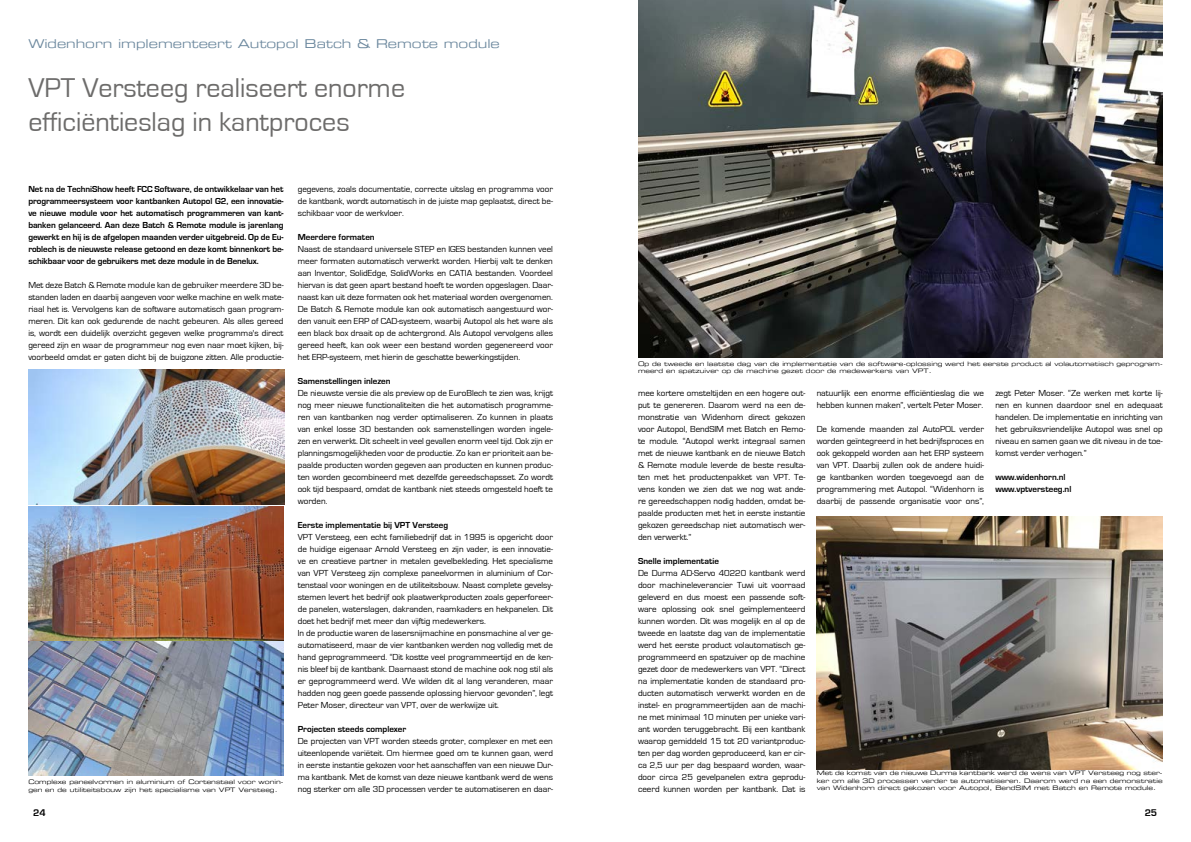
<style>
.page{position:relative;width:1191px;height:842px;background:#fff}
.page>*{position:absolute;margin:0;border:0;box-sizing:border-box;transform-origin:0 0}
.t1{font:28px/33.6px "Eurostile";color:#6d6c6b}
.t2{font:12px "Eurostile Extended Two";color:#6c889e}
.t3{font:700 10px "Eurostile";color:#000}
.t4{font:9px/12px "Eurostile";color:#000;text-align:justify}
.t5{font:700 9px/12px "Eurostile";color:#000;text-align:justify}
.t6{font:6px/7.2px "Eurostile Extended Two";color:#000}
</style>
<div class="page">
<img style="left:28px;top:506px;width:255px;height:270px">
<img style="left:28px;top:370px;width:256px;height:134px">
<img style="left:638px;top:0;width:524px;height:357px">
<img style="left:816px;top:517px;width:346px;height:252px">
<h2 class="t2" style="left:28px;top:35px;width:473px">Widenhorn implementeert Autopol Batch &amp; Remote module</h2>
<h1 class="t1" style="left:28px;top:72px;width:378px">VPT Versteeg realiseert enorme efficiëntieslag in kantproces</h1>
<p class="t5" style="left:28px;top:183px;width:257px">Net na de TechniShow heeft FCC Software, de ontwikkelaar van het programmeersysteem voor kantbanken Autopol G2, een innovatie&shy;ve nieuwe module voor het automatisch programmeren van kant&shy;banken gelanceerd. Aan deze Batch &amp; Remote module is jarenlang gewerkt en hij is de afgelopen maanden verder uitgebreid. Op de Eu&shy;roblech is de nieuwste release getoond en deze komt binnenkort be&shy;schikbaar voor de gebruikers met deze module in de Benelux.</p>
<p class="t4" style="left:28px;top:279px;width:257px">Met deze Batch &amp; Remote module kan de gebruiker meerdere 3D be&shy;standen laden en daarbij aangeven voor welke machine en welk mate&shy;riaal het is. Vervolgens kan de software automatisch gaan program&shy;meren. Dit kan ook gedurende de nacht gebeuren. Als alles gereed is, wordt een duidelijk overzicht gegeven welke programma's direct gereed zijn en waar de programmeur nog even naar moet kijken, bij&shy;voorbeeld omdat er gaten dicht bij de buigzone zitten. Alle productie-</p>
<p class="t6" style="left:28px;top:778px;width:257px">Complexe paneelvormen in aluminium of Cortenstaal voor wonin&shy;gen en de utiliteitsbouw zijn het specialisme van VPT Versteeg.</p>
<p class="t4" style="left:298px;top:183px;width:257px">gegevens, zoals documentatie, correcte uitslag en programma voor de kantbank, wordt automatisch in de juiste map geplaatst, direct be&shy;schikbaar voor de werkvloer.</p>
<p class="t5" style="left:298px;top:231px;width:78px">Meerdere formaten</p>
<p class="t4" style="left:298px;top:243px;width:257px">Naast de standaard universele STEP en IGES bestanden kunnen veel meer formaten automatisch verwerkt worden. Hierbij valt te denken aan Inventor, SolidEdge, SolidWorks en CATIA bestanden. Voordeel hiervan is dat geen apart bestand hoeft te worden opgeslagen. Daar&shy;naast kan uit deze formaten ook het materiaal worden overgenomen.<br>De Batch &amp; Remote module kan ook automatisch aangestuurd wor&shy;den vanuit een ERP of CAD-systeem, waarbij Autopol als het ware als een black box draait op de achtergrond. Als Autopol vervolgens alles gereed heeft, kan ook weer een bestand worden gegenereerd voor het ERP-systeem, met hierin de geschatte bewerkingstijden.</p>
<p class="t5" style="left:298px;top:375px;width:94px">Samenstellingen inlezen</p>
<p class="t4" style="left:298px;top:387px;width:257px">De nieuwste versie die als preview op de EuroBlech te zien was, krijgt nog meer nieuwe functionaliteiten die het automatisch programme&shy;ren van kantbanken nog verder optimaliseren. Zo kunnen in plaats van enkel losse 3D bestanden ook samenstellingen worden ingele&shy;zen en verwerkt. Dit scheelt in veel gevallen enorm veel tijd. Ook zijn er planningsmogelijkheden voor de productie. Zo kan er prioriteit aan be&shy;paalde producten worden gegeven aan producten en kunnen produc&shy;ten worden gecombineerd met dezelfde gereedschapsset. Zo wordt ook tijd bespaard, omdat de kantbank niet steeds omgesteld hoeft te worden.</p>
<p class="t5" style="left:298px;top:519px;width:152px">Eerste implementatie bij VPT Versteeg</p>
<p class="t4" style="left:298px;top:531px;width:257px;text-align:left">VPT Versteeg, een echt familiebedrijf dat in 1995 is opgericht door de huidige eigenaar Arnold Versteeg en zijn vader, is een innovatie&shy;ve en creatieve partner in metalen gevelbekleding. Het specialisme van VPT Versteeg zijn complexe paneelvormen in aluminium of Cor&shy;tenstaal voor woningen en de utiliteitsbouw. Naast complete gevelsy&shy;stemen levert het bedrijf ook plaatwerkproducten zoals geperforeer&shy;de panelen, waterslagen, dakranden, raamkaders en hekpanelen. Dit doet het bedrijf met meer dan vijftig medewerkers.<br>In de productie waren de lasersnijmachine en ponsmachine al ver ge&shy;automatiseerd, maar de vier kantbanken werden nog volledig met de hand geprogrammeerd. “Dit kostte veel programmeertijd en de ken&shy;nis bleef bij de kantbank. Daarnaast stond de machine ook nog stil als er geprogrammeerd werd. We wilden dit al lang veranderen, maar hadden nog geen goede passende oplossing hiervoor gevonden”, legt Peter Moser, directeur van VPT, over de werkwijze uit.</p>
<p class="t5" style="left:298px;top:723px;width:110px">Projecten steeds complexer</p>
<p class="t4" style="left:298px;top:735px;width:257px">De projecten van VPT worden steeds groter, complexer en met een uiteenlopende variëteit. Om hiermee goed om te kunnen gaan, werd in eerste instantie gekozen voor het aanschaffen van een nieuwe Dur&shy;ma kantbank. Met de komst van deze nieuwe kantbank werd de wens nog sterker om alle 3D processen verder te automatiseren en daar-</p>
<p class="t6" style="left:638px;top:360px;width:526px">Op de tweede en laatste dag van de implementatie van de software-oplossing werd het eerste product al volautomatisch geprogram&shy;meerd en spatzuiver op de machine gezet door de medewerkers van VPT.</p>
<p class="t4" style="left:638px;top:387px;width:169px">mee kortere omsteltijden en een hogere out&shy;put te genereren. Daarom werd na een de&shy;monstratie van Widenhorn direct gekozen voor Autopol, BendSIM met Batch en Remo&shy;te module. “Autopol werkt integraal samen met de nieuwe kantbank en de nieuwe Batch &amp; Remote module leverde de beste resulta&shy;ten met het productenpakket van VPT. Te&shy;vens konden we zien dat we nog wat ande&shy;re gereedschappen nodig hadden, omdat be&shy;paalde producten met het in eerste instantie gekozen gereedschap niet automatisch wer&shy;den verwerkt.”</p>
<p class="t5" style="left:638px;top:555px;width:83px">Snelle implementatie</p>
<p class="t4" style="left:638px;top:567px;width:169px">De Durma AD-Servo 40220 kantbank werd door machineleverancier Tuwi uit voorraad geleverd en dus moest een passende soft&shy;ware oplossing ook snel geïmplementeerd kunnen worden. Dit was mogelijk en al op de tweede en laatste dag van de implementatie werd het eerste product volautomatisch ge&shy;programmeerd en spatzuiver op de machine gezet door de medewerkers van VPT. “Direct na implementatie konden de standaard pro&shy;ducten automatisch verwerkt worden en de instel- en programmeertijden aan de machi&shy;ne met minimaal 10 minuten per unieke vari&shy;ant worden teruggebracht. Bij een kantbank waarop gemiddeld 15 tot 20 variantproduc&shy;ten per dag worden geproduceerd, kan er cir&shy;ca 2,5 uur per dag bespaard worden, waar&shy;door circa 25 gevelpanelen extra geprodu&shy;ceerd kunnen worden per kantbank. Dat is</p>
<p class="t4" style="left:816px;top:387px;width:169px">natuurlijk een enorme efficiëntieslag die we hebben kunnen maken”, vertelt Peter Moser.</p>
<p class="t4" style="left:816px;top:423px;width:169px">De komende maanden zal AutoPOL verder worden geïntegreerd in het bedrijfsproces en ook gekoppeld worden aan het ERP systeem van VPT. Daarbij zullen ook de andere huidi&shy;ge kantbanken worden toegevoegd aan de programmering met Autopol. “Widenhorn is daarbij de passende organisatie voor ons”,</p>
<p class="t4" style="left:995px;top:387px;width:169px">zegt Peter Moser. “Ze werken met korte lij&shy;nen en kunnen daardoor snel en adequaat handelen. De implementatie en inrichting van het gebruiksvriendelijke Autopol was snel op niveau en samen gaan we dit niveau in de toe&shy;komst verder verhogen.”</p>
<p class="t5" style="left:995px;top:471px;width:77px">www.widenhorn.nl www.vptversteeg.nl</p>
<p class="t6" style="left:816px;top:769px;width:347px;text-align:justify">Met de komst van de nieuwe Durma kantbank werd de wens van VPT Versteeg nog ster&shy;ker om alle 3D processen verder te automatiseren. Daarom werd na een demonstratie van Widenhorn direct gekozen voor Autopol, BendSIM met Batch en Remote module.</p>
<p class="t3" style="left:33px;top:808px;width:14px">24</p>
<p class="t3" style="left:1144px;top:808px;width:14px">25</p>
</div>
